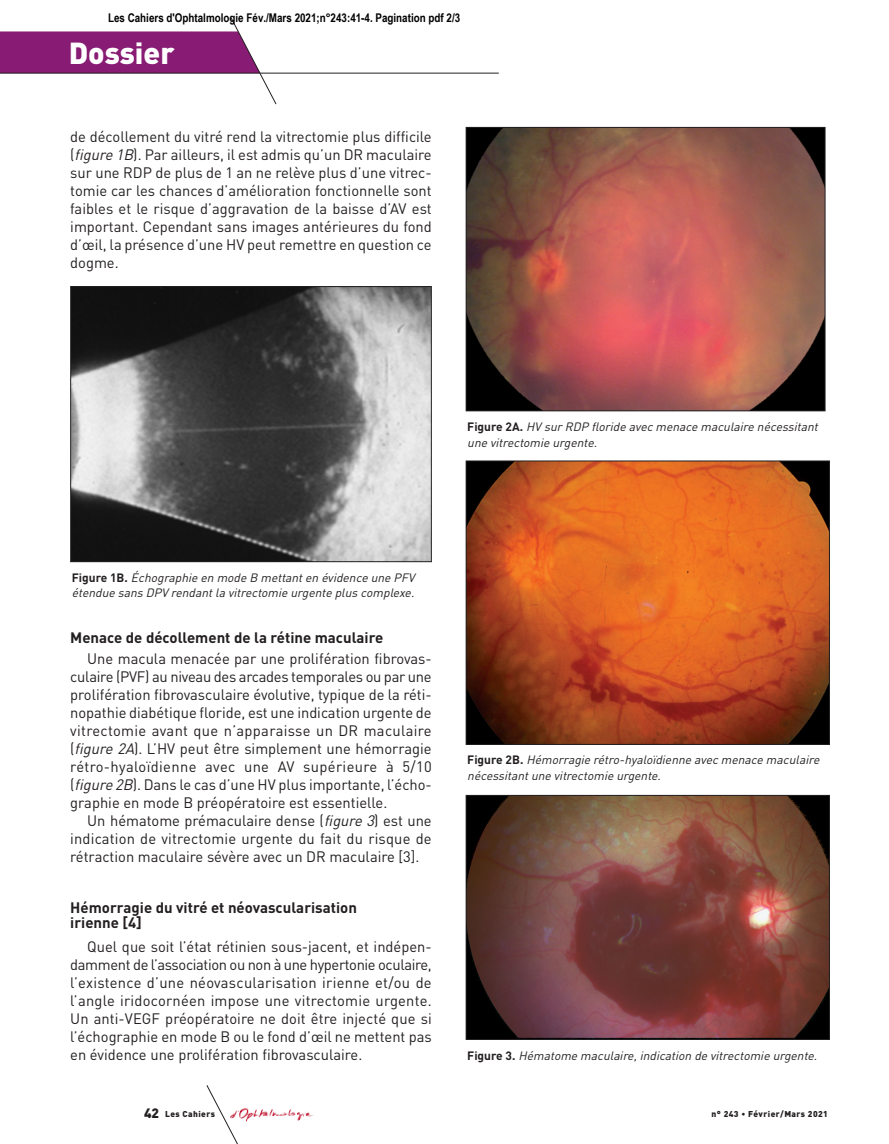
<style>
.page{position:relative;width:889px;height:1144px;background:#fff}
.page>*{position:absolute;margin:0;border:0;box-sizing:border-box;transform-origin:0 0}
.t1{font:900 30px "DIN";color:#fff}
.t2{font:15px/18px "DIN";color:#231f20;text-align:justify}
.t3{font:700 15px/15.8px "DIN";color:#231f20}
.t4{font:15px "DIN";letter-spacing:.02em;color:#231f20}
.t5{font:15px "DIN";letter-spacing:.025em;color:#231f20}
.t6{font:italic 12px/15.8px "DIN";color:#231f20}
.t7{font:700 12px "Arial Narrow";color:#000}
.t8{font:900 8.4px "DIN";letter-spacing:.05em;color:#231f20}
.s1{font-style:italic}
.s2{font-weight:700;font-style:normal}
.s3{font-weight:700}
.s4{font-size:13.5px}
</style>
<div class="page">
<img style="left:252px;top:1109px;width:61px;height:12px">
<svg style="left:206px;top:1085px;width:46px;height:59px"></svg>
<hr style="left:0;top:73px;width:499px;height:1px;background:#231f20">
<svg style="left:0;top:17px;width:276px;height:88px"></svg>
<img style="left:72px;top:288px;width:358px;height:272px">
<div style="left:70px;top:286px;width:362px;height:276px;border:1px solid #231f20"></div>
<img style="left:468px;top:129px;width:355px;height:280px">
<div style="left:466px;top:127px;width:359px;height:284px;border:1px solid #231f20"></div>
<img style="left:468px;top:463px;width:360px;height:280px">
<div style="left:466px;top:461px;width:364px;height:284px;border:1px solid #231f20"></div>
<img style="left:468px;top:797px;width:360px;height:241px">
<div style="left:466px;top:795px;width:364px;height:245px;border:1px solid #231f20"></div>
<p class="t7" style="left:108px;top:8px;width:354px">Les Cahiers d'Ophtalmologie Fév./Mars 2021;n°243:41-4. Pagination pdf 2/3</p>
<p class="t1" style="left:69px;top:43px;width:107px">Dossier</p>
<p class="t2" style="left:70px;top:129px;width:363px">de décollement du vitré rend la vitrectomie plus difficile (<span class="s1">figure 1B</span>). Par ailleurs, il est admis qu’un DR maculaire sur une RDP de plus de 1 an ne relève plus d’une vitrec&shy;tomie car les chances d’amélioration fonctionnelle sont faibles et le risque d’aggravation de la baisse d’AV est important. Cependant sans images antérieures du fond d’œil, la présence d’une HV peut remettre en question ce dogme.</p>
<p class="t6" style="left:467px;top:420px;width:354px"><span class="s2">F i g u re 2 A .</span> HV sur RDP floride avec menace maculaire nécessitant une vitrectomie urgente.</p>
<p class="t6" style="left:72px;top:571px;width:346px"><span class="s2">F i g u re 1 B .</span> Échographie en mode B mettanten évidence une PFV étendue sans DPV rendantla vitrectomie urgente plus complexe.</p>
<p class="t2" style="left:87px;top:630px;width:346px;line-height:20.5px;text-indent:-17px"><span class="s3">Menace de décollement de la rétine maculaire<br></span>Une macula menacée par une prolifération fibrovas-</p>
<p class="t2" style="left:70px;top:669px;width:363px">culaire (PVF) au niveau des arcades temporales ou par une</p>
<p class="t2" style="left:70px;top:687px;width:363px">prolifération fibrovasculaire évolutive, typique de la réti-</p>
<p class="t2" style="left:70px;top:705px;width:363px">nopathie diabétique floride, est une indication urgente de</p>
<p class="t4" style="left:70px;top:725px;width:363px">vitrectomie avant que n’apparaisse un DR maculaire</p>
<p class="t2" style="left:70px;top:741px;width:363px">(<span class="s1">figure 2A</span>). L’HV peut être simplement une hémorragie</p>
<p class="t5" style="left:70px;top:761px;width:363px">rétro-hyaloïdienne avec une AV supérieure à 5/10</p>
<p class="t2" style="left:70px;top:777px;width:363px">(<span class="s1">figure 2B</span>). Dans le cas d’une HV plus importante, l’écho-</p>
<p class="t2" style="left:70px;top:795px;width:319px">graphie en mode B préopératoire est essentielle.</p>
<p class="t2" style="left:87px;top:813px;width:346px">Un hématome prémaculaire dense (<span class="s1">figure 3</span>) est une</p>
<p class="t2" style="left:70px;top:831px;width:363px">indication de vitrectomie urgente du fait du risque de</p>
<p class="t2" style="left:70px;top:849px;width:351px">rétraction maculaire sévère avec un DR maculaire [3].</p>
<p class="t3" style="left:70px;top:901px;width:288px">Hémorragie du vitré et néovascularisation irienne [4]</p>
<p class="t2" style="left:70px;top:939px;width:363px;text-indent:17px">Quel que soit l’état rétinien sous-jacent, et indépen&shy;damment de l’association ou non à une hypertonie oculaire, l’existence d’une néovascularisation irienne et/ou de l’angle iridocornéen impose une vitrectomie urgente.<br>Un anti-VEGF préopératoire ne doit être injecté que si l’échographie en mode B ou le fond d’œil ne mettent pas en évidence une prolifération fibrovasculaire.</p>
<p class="t6" style="left:467px;top:754px;width:356px"><span class="s2">F i g u re 2 B .</span> Hémorragie rétro-hyaloïdienne avec menace maculaire nécessitantune vitrectomie urgente.</p>
<p class="t6" style="left:467px;top:1049px;width:354px"><span class="s2">F i g u re 3 .</span> Hématome maculaire,indication de vitrectomie urgente.</p>
<p class="t8" style="left:144px;top:1111px;width:72px"><span class="s4">42</span> Les Cahiers</p>
<p class="t8" style="left:711px;top:1111px;width:118px">n° 243 • Février/Mars 2021</p>
</div>
